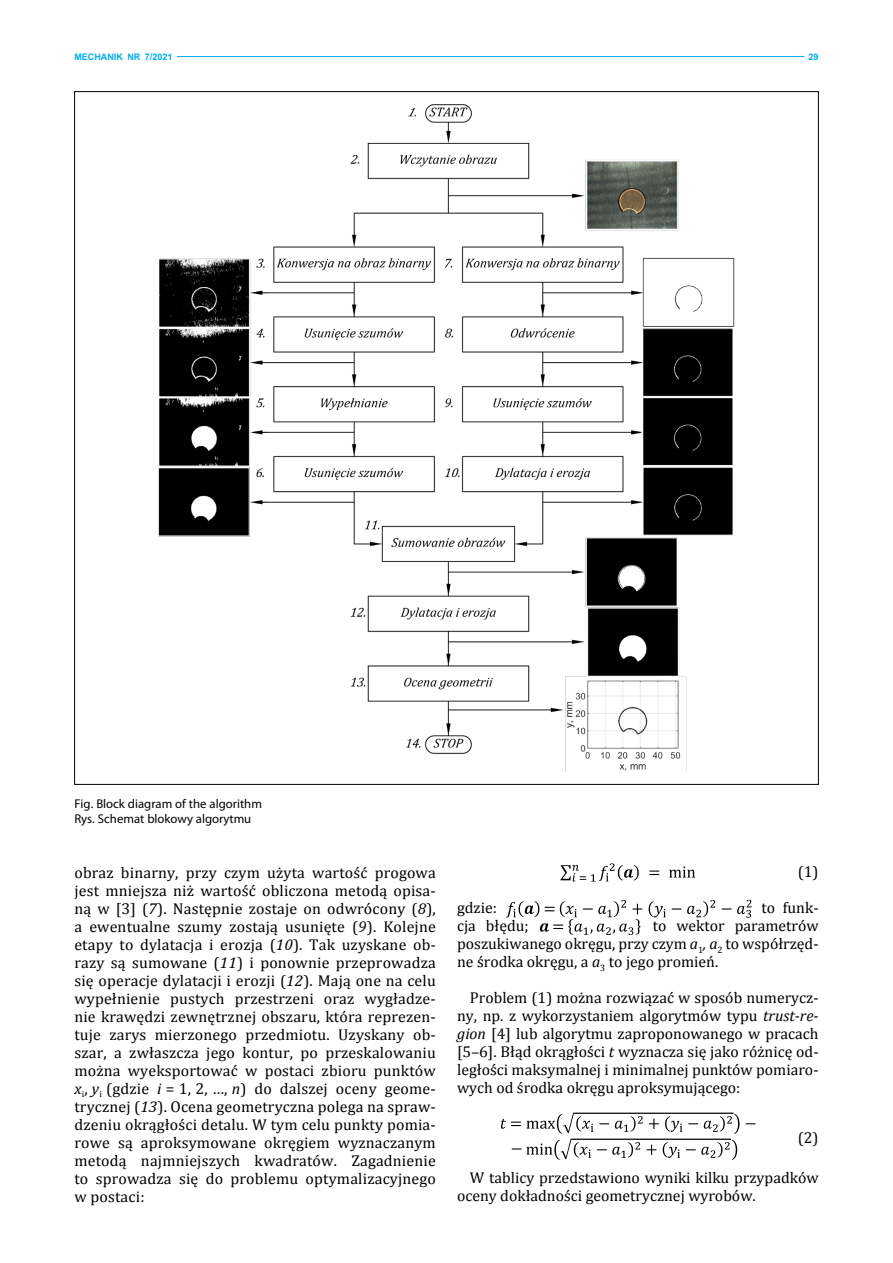
<style>
.page{position:relative;width:893px;height:1263px;background:#fff}
.page>*{position:absolute;margin:0;border:0;box-sizing:border-box;transform-origin:0 0}
.t1{font:15.75px/18px "Cambria";color:#000;text-align:justify}
.t2{font:12.75px/14.2px "Myriad Pro";color:#000}
.t3{font:700 9px "Arial";color:#00aeef}
.s1{font-style:italic}
</style>
<div class="page">
<img style="left:560px;top:863px;width:136px;height:19px">
<img style="left:506px;top:899px;width:246px;height:19px">
<img style="left:540px;top:919px;width:101px;height:16px">
<img style="left:500px;top:1112px;width:256px;height:47px">
<img style="left:159px;top:104px;width:575px;height:668px">
<hr style="left:177px;top:56px;width:627px;height:1px;background:#00aeef">
<p class="t3" style="left:74px;top:51px;width:100px">MECHANIK NR 7/2021</p>
<p class="t3" style="left:808px;top:51px;width:12px">29</p>
<p class="t2" style="left:74px;top:797px;width:189px">Fig. Block diagram of the algorithm<br>Rys. Schemat blokowy algorytmu</p>
<p class="t1" style="left:74px;top:863px;width:363px">obraz binarny, przy czym użyta wartość progowa jest mniejsza niż wartość obliczona metodą opisa&shy;ną w [3] (<span class="s1">7</span>). Następnie zostaje on odwrócony (<span class="s1">8</span>), a ewentualne szumy zostają usunięte (<span class="s1">9</span>). Kolejne etapy to dylatacja i erozja (<span class="s1">10</span>). Tak uzyskane ob&shy;razy są sumowane (<span class="s1">11</span>) i ponownie przeprowadza się operacje dylatacji i erozji (<span class="s1">12</span>). Mają one na celu wypełnienie pustych przestrzeni oraz wygładze&shy;nie krawędzi zewnętrznej obszaru, która reprezen&shy;tuje zarys mierzonego przedmiotu. Uzyskany ob&shy;szar, a zwłaszcza jego kontur, po przeskalowaniu można wyeksportować w postaci zbioru punktów <span class="s1">x</span><sub>i</sub>, <span class="s1">y</span><sub>i</sub> (gdzie <span class="s1">i</span> = 1, 2, …, <span class="s1">n</span>) do dalszej oceny geome&shy;trycznej (<span class="s1">13</span>). Ocena geometryczna polega na spraw&shy;dzeniu okrągłości detalu. W tym celu punkty pomia&shy;rowe są aproksymowane okręgiem wyznaczanym metodą najmniejszych kwadratów. Zagadnienie to sprowadza się do problemu optymalizacyjnego w postaci:</p>
<p class="t1" style="left:798px;top:863px;width:22px">(1)</p>
<p class="t1" style="left:457px;top:899px;width:41px">gdzie:</p>
<p class="t1" style="left:762px;top:899px;width:58px">to funk-</p>
<p class="t1" style="left:457px;top:917px;width:73px">cja błędu;</p>
<p class="t1" style="left:457px;top:917px;width:363px;text-indent:196px">to wektor parametrów poszukiwanego okręgu, przy czym <span class="s1">a</span><sub>1</sub><span class="s1">, a</span><sub>2</sub> to współrzęd&shy;ne środka okręgu, a <span class="s1">a</span><sub>3</sub> to jego promień.</p>
<p class="t1" style="left:457px;top:989px;width:363px;text-indent:13px">Problem (1) można rozwiązać w sposób numerycz&shy;ny, np. z wykorzystaniem algorytmów typu <span class="s1">trust-re&shy;gion</span> [4] lub algorytmu zaproponowanego w pracach [5–6]. Błąd okrągłości <span class="s1">t</span> wyznacza się jako różnicę od&shy;ległości maksymalnej i minimalnej punktów pomiaro&shy;wych od środka okręgu aproksymującego:</p>
<p class="t1" style="left:798px;top:1128px;width:22px">(2)</p>
<p class="t1" style="left:457px;top:1169px;width:363px;text-indent:13px">W tablicy przedstawiono wyniki kilku przypadków oceny dokładności geometrycznej wyrobów.</p>
</div>
